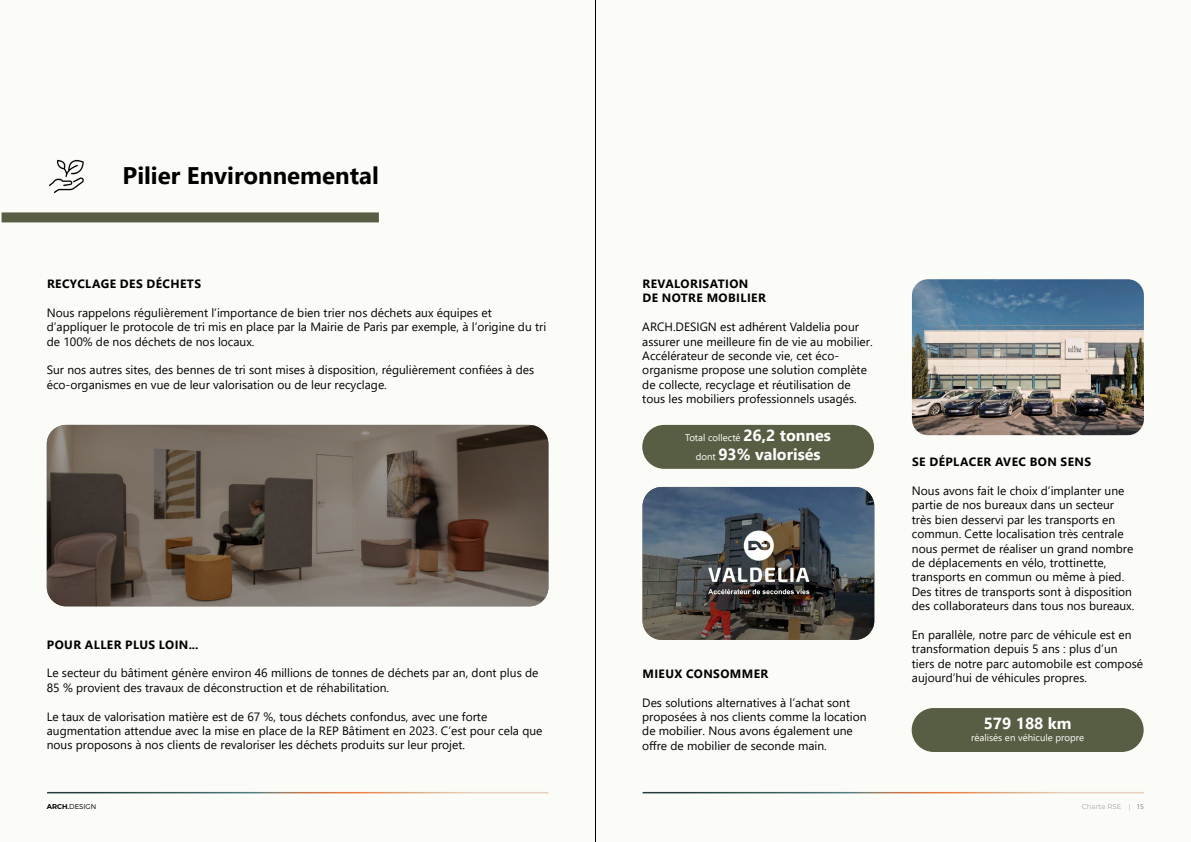
<style>
.page{position:relative;width:1191px;height:842px;background:#fff}
.page>*{position:absolute;margin:0;border:0;box-sizing:border-box;transform-origin:0 0}
.t1{font:700 24px "Segoe UI";color:#000}
.t2{font:700 16.1px "Segoe UI";color:#fff}
.t3{font:12px/14.4px "Segoe UI";color:#000}
.t4{font:700 12px/14.4px "Segoe UI";letter-spacing:.035em;color:#000}
.t5{font:9.6px "Segoe UI";color:#fff}
.t6{font:7px "Montserrat";color:#a6a6a6}
.t7{font:300 7px "Montserrat";color:#000}
.s1{font-weight:700;font-size:16.1px}
.s2{font-weight:400;font-size:9.6px}
.s3{font-weight:600}
.s4{font-family:"Segoe UI";color:#7f7f7f}
</style>
<div class="page">
<div style="left:595px;top:0;width:596px;height:842px;background:#fbfcf7"></div>
<div style="left:0;top:0;width:595px;height:842px;background:#fbfcf7"></div>
<hr style="left:47px;top:792px;width:501px;height:1px;background:#fff">
<hr style="left:642px;top:792px;width:501px;height:1px;background:#fff">
<hr style="left:595px;top:0;width:1px;height:842px;background:#000">
<img style="left:49px;top:159px;width:35px;height:34px">
<div style="left:2px;top:212px;width:377px;height:10px;background:#585e43"></div>
<img style="left:47px;top:425px;width:501px;height:181px">
<div style="left:911px;top:708px;width:232px;height:44px;background:#585e43;border-radius:22px"></div>
<div style="left:642px;top:425px;width:232px;height:44px;background:#585e43;border-radius:22px"></div>
<img style="left:912px;top:279px;width:231px;height:156px">
<img style="left:642px;top:487px;width:232px;height:153px">
<h1 class="t1" style="left:123px;top:153px;width:258px">Pilier Environnemental</h1>
<p class="t4" style="left:47px;top:276px;width:156px">RECYCLAGE DES DÉCHETS</p>
<p class="t3" style="left:47px;top:304px;width:501px">Nous rappelons régulièrement l’importance de bien trier nos déchets aux équipes et d’appliquer le protocole de tri mis en place par la Mairie de Paris par exemple, à l’origine du tri de 100% de nos déchets de nos locaux.</p>
<p class="t3" style="left:47px;top:362px;width:489px">Sur nos autres sites, des bennes de tri sont mises à disposition, régulièrement confiées à des éco-organismes en vue de leur valorisation ou de leur recyclage.</p>
<p class="t4" style="left:47px;top:636px;width:153px">POUR ALLER PLUS LOIN...</p>
<p class="t3" style="left:47px;top:665px;width:493px">Le secteur du bâtiment génère environ 46 millions de tonnes de déchets par an, dont plus de<br>85 % provient des travaux de déconstruction et de réhabilitation.</p>
<p class="t3" style="left:47px;top:708px;width:497px">Le taux de valorisation matière est de 67 %, tous déchets confondus, avec une forte augmentation attendue avec la mise en place de la REP Bâtiment en 2023. C’est pour cela que nous proposons à nos clients de revaloriser les déchets produits sur leur projet.</p>
<p class="t4" style="left:642px;top:276px;width:125px">REVALORISATION<br>DE NOTRE MOBILIER</p>
<p class="t3" style="left:642px;top:319px;width:232px">ARCH.DESIGN est adhérent Valdelia pour assurer une meilleure fin de vie au mobilier.<br>Accélérateur de seconde vie, cet éco&shy;organisme propose une solution complète de collecte, recyclage et réutilisation de tous les mobiliers professionnels usagés.</p>
<p class="t5" style="left:685px;top:429px;width:147px">Total collecté <span class="s1">26,2 tonnes</span></p>
<h2 class="t2" style="left:695px;top:439px;width:126px"><span class="s2">dont</span> 93% valorisés</h2>
<p class="t4" style="left:642px;top:665px;width:127px">MIEUX CONSOMMER</p>
<p class="t3" style="left:642px;top:694px;width:226px">Des solutions alternatives à l’achat sont proposées à nos clients comme la location de mobilier. Nous avons également une offre de mobilier de seconde main.</p>
<p class="t4" style="left:912px;top:454px;width:180px">SE DÉPLACER AVEC BON SENS</p>
<p class="t3" style="left:912px;top:482px;width:224px">Nous avons fait le choix d’implanter une partie de nos bureaux dans un secteur très bien desservi par les transports en commun. Cette localisation très centrale nous permet de réaliser un grand nombre de déplacements en vélo, trottinette, transports en commun ou même à pied.<br>Des titres de transports sont à disposition des collaborateurs dans tous nos bureaux.</p>
<p class="t3" style="left:912px;top:626px;width:233px">En parallèle, notre parc de véhicule est en transformation depuis 5 ans : plus d’un tiers de notre parc automobile est composé aujourd’hui de véhicules propres.</p>
<h2 class="t2" style="left:983px;top:708px;width:89px">579 188 km</h2>
<p class="t5" style="left:971px;top:728px;width:115px">réalisés en véhicule propre</p>
<p class="t7" style="left:47px;top:801px;width:51px"><span class="s3">ARCH.</span>DESIGN</p>
<p class="t6" style="left:1081px;top:802px;width:64px">Charte RSE | <span class="s4">15</span></p>
</div>
